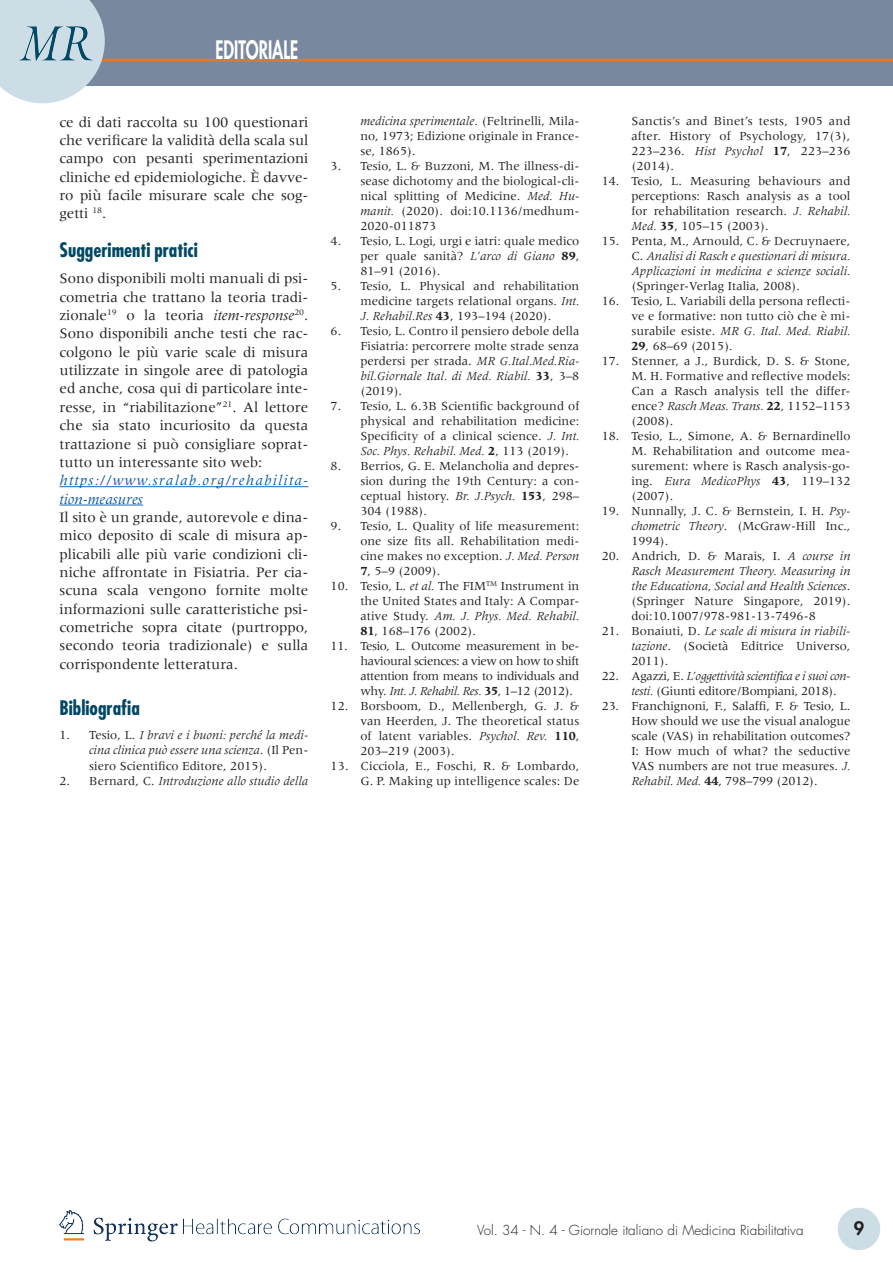
<style>
.page{position:relative;width:893px;height:1263px;background:#fff}
.page>*{position:absolute;margin:0;border:0;box-sizing:border-box;transform-origin:0 0}
.t1{font:800 24.75px "Futura";color:#fff;scale:.67 1}
.t2{font:700 condensed 19.5px "Futura";color:#024865}
.t3{font:800 18px "Futura";color:#231f20}
.t4{font:15px/18.3px "Meridien";letter-spacing:-.005em;color:#231f20;text-align:justify}
.t5{font:italic 15px/18.3px "Meridien";letter-spacing:.08em;color:#015498}
.t6{font:300 13.5px "Futura";color:#231f20}
.t7{font:12.75px/15px "Meridien";color:#231f20;text-align:justify}
.t8{font:italic 12.75px/15.3px "Meridien";color:#231f20;text-align:justify}
.t9{font:12.75px/15px "Meridien";letter-spacing:-.02em;color:#231f20}
.s1{font-style:italic}
.s2{font-style:normal}
.s3{font-weight:700}
</style>
<div class="page">
<div style="left:0;top:0;width:893px;height:85px;background:#78889e"></div>
<hr style="left:96px;top:59px;width:797px;height:3px;background:#e27725">
<svg style="left:0;top:0;width:105px;height:103px"></svg>
<img style="left:59px;top:1210px;width:361px;height:32px">
<img style="left:20px;top:27px;width:73px;height:33px">
<div style="left:838px;top:1208px;width:42px;height:42px;background:#cddde6;border-radius:50%"></div>
<hr style="left:60px;top:486px;width:248px;height:1px;background:#1b69b4">
<hr style="left:60px;top:505px;width:83px;height:1px;background:#1b69b4">
<h1 class="t1" style="left:216px;top:33px;width:125px">EDITORIALE</h1>
<p class="t4" style="left:60px;top:113px;width:250px;text-align:left">ce di dati raccolta su 100 questionari che verificare la validità della scala sul campo con pesanti sperimentazioni cliniche ed epidemiologiche. È davve&shy;ro più facile misurare scale che sog&shy;getti <sup>18</sup>.</p>
<h2 class="t2" style="left:60px;top:237px;width:140px">Suggerimenti pratici</h2>
<p class="t4" style="left:60px;top:269px;width:250px">Sono disponibili molti manuali di psi&shy;cometria che trattano la teoria tradi&shy;zionale<sup>19</sup> o la teoria <span class="s1">item-response</span><sup>20</sup>.<br>Sono disponibili anche testi che rac&shy;colgono le più varie scale di misura utilizzate in singole aree di patologia ed anche, cosa qui di particolare inte&shy;resse, in “riabilitazione”<sup>21</sup>. Al lettore che sia stato incuriosito da questa trattazione si può consigliare soprat&shy;tutto un interessante sito web:</p>
<p class="t5" style="left:60px;top:471px;width:250px">https://www.sralab.org/rehabilita&shy;tion-measures</p>
<p class="t4" style="left:60px;top:508px;width:250px">Il sito è un grande, autorevole e dina&shy;mico deposito di scale di misura ap&shy;plicabili alle più varie condizioni cli&shy;niche affrontate in Fisiatria. Per cia&shy;scuna scala vengono fornite molte informazioni sulle caratteristiche psi&shy;cometriche sopra citate (purtroppo, secondo teoria tradizionale) e sulla corrispondente letteratura.</p>
<h2 class="t2" style="left:60px;top:696px;width:82px">Bibliografia</h2>
<p class="t8" style="left:89px;top:727px;width:221px;text-indent:-30px"><span class="s2">1. Tesio, L.</span> I bravi e i buoni: perché la medi&shy;cina clinica può essere una scienza<span class="s2">. (Il Pen&shy;siero Scientifico Editore, 2015).</span></p>
<p class="t8" style="left:60px;top:773px;width:250px"><span class="s2">2. Bernard, C.</span> Introduzione allo studio della</p>
<p class="t7" style="left:360px;top:113px;width:220px"><span class="s1">medicina sperimentale</span>. (Feltrinelli, Mila&shy;no, 1973; Edizione originale in France&shy;se, 1865).</p>
<p class="t7" style="left:360px;top:158px;width:220px;text-indent:-30px">3. Tesio, L. &amp; Buzzoni, M. The illness-di&shy;sease dichotomy and the biological-cli&shy;nical splitting of Medicine. <span class="s1">Med. Hu&shy;manit.</span> (2020). doi:10.1136/medhum-2020-011873</p>
<p class="t7" style="left:360px;top:233px;width:220px;text-indent:-30px">4. Tesio, L. Logi, urgi e iatri: quale medico per quale sanità? <span class="s1">L’arco di Giano</span> <span class="s3">89</span>, 81–91 (2016).</p>
<p class="t7" style="left:360px;top:278px;width:220px;text-indent:-30px">5. Tesio, L. Physical and rehabilitation medicine targets relational organs. <span class="s1">Int.<br>J. Rehabil.Res</span> <span class="s3">43</span>, 193–194 (2020).</p>
<p class="t7" style="left:360px;top:323px;width:221px;text-indent:-30px">6. Tesio, L. Contro il pensiero debole della Fisiatria: percorrere molte strade senza perdersi per strada. <span class="s1">MR G.Ital.Med.Ria&shy;bil.Giornale Ital. di Med. Riabil.</span> <span class="s3">33</span>, 3–8 (2019).</p>
<p class="t7" style="left:360px;top:398px;width:220px;text-indent:-30px">7. Tesio, L. 6.3B Scientific background of physical and rehabilitation medicine:<br>Specificity of a clinical science. <span class="s1">J. Int.<br>Soc. Phys. Rehabil. Med.</span> <span class="s3">2</span>, 113 (2019).</p>
<p class="t7" style="left:360px;top:458px;width:221px;text-indent:-30px">8. Berrios, G. E. Melancholia and depres&shy;sion during the 19th Century: a con&shy;ceptual history. <span class="s1">Br. J.Psych.</span> <span class="s3">153</span>, 298– 304 (1988).</p>
<p class="t7" style="left:360px;top:518px;width:220px;text-indent:-30px">9. Tesio, L. Quality of life measurement: one size fits all. Rehabilitation medi&shy;cine makes no exception. <span class="s1">J. Med. Person </span><span class="s3">7</span>, 5–9 (2009).</p>
<p class="t7" style="left:360px;top:578px;width:220px;text-indent:-30px">10. Tesio, L. <span class="s1">et al.</span> The FIM<sup>TM</sup> Instrument in the United States and Italy: A Compar&shy;ative Study. <span class="s1">Am. J. Phys. Med. Rehabil.<br></span><span class="s3">81</span>, 168–176 (2002).</p>
<p class="t7" style="left:360px;top:638px;width:221px;text-indent:-30px">11. Tesio, L. Outcome measurement in be&shy;havioural sciences: a view on how to shift attention from means to individuals and why. <span class="s1">Int. J. Rehabil. Res.</span> <span class="s3">35</span>, 1–12 (2012).</p>
<p class="t7" style="left:360px;top:698px;width:220px;text-indent:-30px">12. Borsboom, D., Mellenbergh, G. J. &amp; van Heerden, J. The theoretical status of latent variables. <span class="s1">Psychol. Rev.</span> <span class="s3">110</span>, 203–219 (2003).</p>
<p class="t7" style="left:331px;top:758px;width:250px;text-align:right">13. Cicciola, E., Foschi, R. &amp; Lombardo,<br>G. P. Making up intelligence scales: De</p>
<p class="t7" style="left:631px;top:113px;width:220px">Sanctis’s and Binet’s tests, 1905 and after. History of Psychology, 17(3), 223–236. <span class="s1">Hist Psychol</span> <span class="s3">17</span>, 223–236 (2014).</p>
<p class="t7" style="left:631px;top:173px;width:220px;text-indent:-30px">14. Tesio, L. Measuring behaviours and perceptions: Rasch analysis as a tool for rehabilitation research. <span class="s1">J. Rehabil.<br>Med.</span> <span class="s3">35</span>, 105–15 (2003).</p>
<p class="t8" style="left:631px;top:233px;width:221px;text-indent:-30px"><span class="s2">15. Penta, M., Arnould, C. &amp; Decruynaere, C.</span> Analisi di Rasch e questionari di misura.<br>Applicazioni in medicina e scienze sociali.</p>
<p class="t7" style="left:631px;top:278px;width:170px">(Springer-Verlag Italia, 2008).</p>
<p class="t7" style="left:631px;top:293px;width:220px;text-indent:-30px">16. Tesio, L. Variabili della persona reflecti&shy;ve e formative: non tutto ciò che è mi&shy;surabile esiste. <span class="s1">MR G. Ital. Med. Riabil.<br></span><span class="s3">29</span>, 68–69 (2015).</p>
<p class="t7" style="left:631px;top:353px;width:220px;text-indent:-30px">17. Stenner, a J., Burdick, D. S. &amp; Stone, M. H. Formative and reflective models:<br>Can a Rasch analysis tell the differ&shy;ence? <span class="s1">Rasch Meas. Trans.</span> <span class="s3">22</span>, 1152–1153 (2008).</p>
<p class="t7" style="left:631px;top:428px;width:220px;text-indent:-30px">18. Tesio, L., Simone, A. &amp; Bernardinello M. Rehabilitation and outcome mea&shy;surement: where is Rasch analysis-go&shy;ing. <span class="s1">Eura MedicoPhys</span> <span class="s3">43</span>, 119–132 (2007).</p>
<p class="t7" style="left:631px;top:503px;width:221px;text-indent:-30px">19. Nunnally, J. C. &amp; Bernstein, I. H. <span class="s1">Psy&shy;chometric Theory</span>. (McGraw-Hill Inc., 1994).</p>
<p class="t7" style="left:631px;top:548px;width:220px;text-indent:-30px">20. Andrich, D. &amp; Marais, I. <span class="s1">A course in Rasch Measurement Theory. Measuring in the Educationa, Social and Health Sciences</span>. (Springer Nature Singapore, 2019). doi:10.1007/978-981-13-7496-8</p>
<p class="t7" style="left:631px;top:623px;width:220px;text-indent:-30px">21. Bonaiuti, D. <span class="s1">Le scale di misura in riabili&shy;tazione</span>. (Società Editrice Universo, 2011).</p>
<p class="t9" style="left:631px;top:668px;width:220px;text-indent:-30px">22. Agazzi, E. <span class="s1">L’oggettività scientifica e i suoi con&shy;testi.</span> (Giunti editore/Bompiani, 2018).</p>
<p class="t7" style="left:631px;top:698px;width:220px;text-indent:-30px">23. Franchignoni, F., Salaffi, F. &amp; Tesio, L.<br>How should we use the visual analogue scale (VAS) in rehabilitation outcomes?<br>I: How much of what? the seductive VAS numbers are not true measures. <span class="s1">J.<br>Rehabil. Med.</span> <span class="s3">44</span>, 798–799 (2012).</p>
<p class="t6" style="left:477px;top:1221px;width:328px">Vol. 34 - N. 4 - Giornale italiano di Medicina Riabilitativa</p>
<h3 class="t3" style="left:854px;top:1216px;width:12px">9</h3>
</div>
